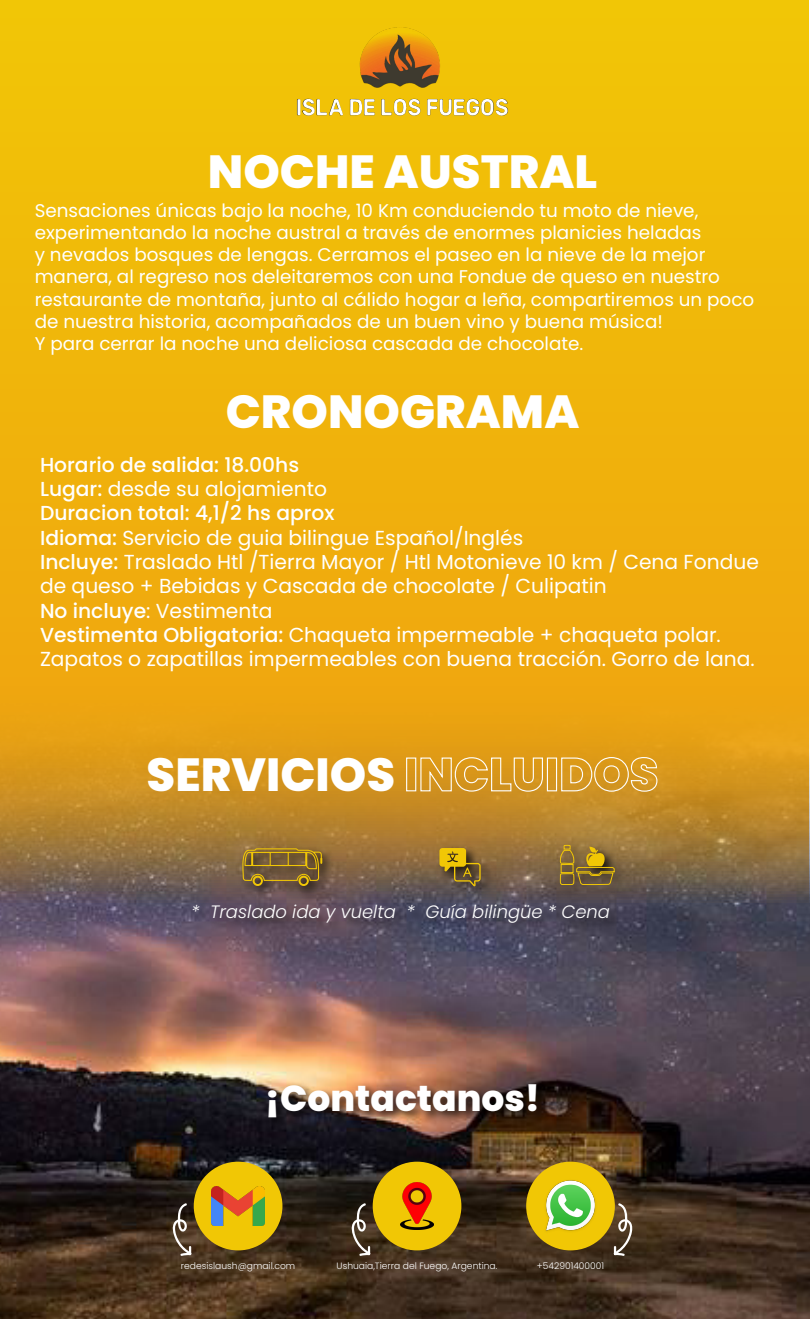
<style>
.page{position:relative;width:810px;height:1319px;background:#fff}
.page>*{position:absolute;margin:0;border:0;box-sizing:border-box;transform-origin:0 0}
.t1{font:800 46.42px "Poppins";color:#fff}
.t2{font:800 36.08px "Poppins";color:#fff}
.t3{font:20.25px/24.3px "Poppins";color:#fff}
.t4{font:18.38px/22px "Poppins";color:#fff}
.t5{font:italic 300 17.92px "Poppins";color:#fff}
.t6{font:300 9.15px "Poppins";color:#fff}
.s1{font-weight:500}
</style>
<div class="page">
<div style="left:0;top:0;width:808px;height:1318px;background:#f0b80a"></div>
<img style="left:0;top:591px;width:810px;height:727px">
<img style="left:285px;top:7px;width:235px;height:109px">
<svg style="left:350px;top:99px;width:25px;height:16px"></svg>
<svg style="left:427px;top:98px;width:81px;height:18px"></svg>
<svg style="left:382px;top:98px;width:39px;height:18px"></svg>
<svg style="left:297px;top:98px;width:46px;height:17px"></svg>
<div style="left:406px;top:757px;width:10px;height:34px;border:1px solid #fff"></div>
<svg style="left:420px;top:756px;width:124px;height:36px;background:#dda53d"></svg>
<div style="left:547px;top:757px;width:10px;height:34px;border:1px solid #fff"></div>
<svg style="left:561px;top:756px;width:97px;height:36px;background:#dca63f"></svg>
<img style="left:259px;top:1073px;width:298px;height:77px">
<img style="left:184px;top:839px;width:448px;height:106px">
<svg style="left:242px;top:848px;width:80px;height:38px;background:#856a2e"></svg>
<svg style="left:439px;top:848px;width:42px;height:38px"></svg>
<svg style="left:559px;top:844px;width:56px;height:61px;background:#7d6738"></svg>
<div style="left:194px;top:1161px;width:88px;height:89px;background:#f1c705;border-radius:50%"></div>
<img style="left:212px;top:1186px;width:53px;height:39px">
<svg style="left:171px;top:1202px;width:21px;height:53px"></svg>
<div style="left:373px;top:1161px;width:88px;height:89px;background:#f1c705;border-radius:50%"></div>
<img style="left:401px;top:1182px;width:33px;height:47px">
<svg style="left:350px;top:1202px;width:21px;height:53px"></svg>
<div style="left:526px;top:1161px;width:89px;height:89px;background:#f1c705;border-radius:50%"></div>
<img style="left:545px;top:1180px;width:51px;height:51px">
<svg style="left:613px;top:1202px;width:20px;height:53px"></svg>
<h1 class="t1" style="left:208px;top:144px;width:391px">NOCHE AUSTRAL</h1>
<p class="t4" style="left:35px;top:200px;width:721px">Sensaciones únicas bajo la noche, 10 Km conduciendo tu moto de nieve, experimentando la noche austral a través de enormes planicies heladas<br>y nevados bosques de lengas. Cerramos el paseo en la nieve de la mejor manera, al regreso nos deleitaremos con una Fondue de queso en nuestro restaurante de montaña, junto al cálido hogar a leña, compartiremos un poco de nuestra historia, acompañados de un buen vino y buena música!<br>Y para cerrar la noche una deliciosa cascada de chocolate.</p>
<h1 class="t1" style="left:226px;top:384px;width:355px">CRONOGRAMA</h1>
<p class="t3" style="left:40px;top:452px;width:720px"><span class="s1">Horario de salida: 18.00hs<br>Lugar:</span> desde su alojamiento<br><span class="s1">Duracion total: 4,1/2 hs aprox<br>Idioma:</span> Servicio de guia bilingue Español/Inglés<br><span class="s1">Incluye:</span> Traslado Htl /Tierra Mayor / Htl Motonieve 10 km / Cena Fondue de queso + Bebidas y Cascada de chocolate / Culipatin<br><span class="s1">No incluye</span>: Vestimenta<br><span class="s1">Vestimenta Obligatoria:</span> Chaqueta impermeable + chaqueta polar.<br>Zapatos o zapatillas impermeables con buena tracción. Gorro de lana.</p>
<h1 class="t1" style="left:147px;top:747px;width:250px">SERVICIOS</h1>
<p class="t5" style="left:191px;top:901px;width:420px">* Traslado ida y vuelta * Guía bilingüe * Cena</p>
<h2 class="t2" style="left:265px;top:1077px;width:277px">¡Contactanos!</h2>
<p class="t6" style="left:181px;top:1260px;width:116px">redesislaush@gmail.com</p>
<p class="t6" style="left:337px;top:1260px;width:162px">Ushuaia,Tierra del Fuego, Argentina.</p>
<p class="t6" style="left:537px;top:1260px;width:69px">+542901400001</p>
</div>
